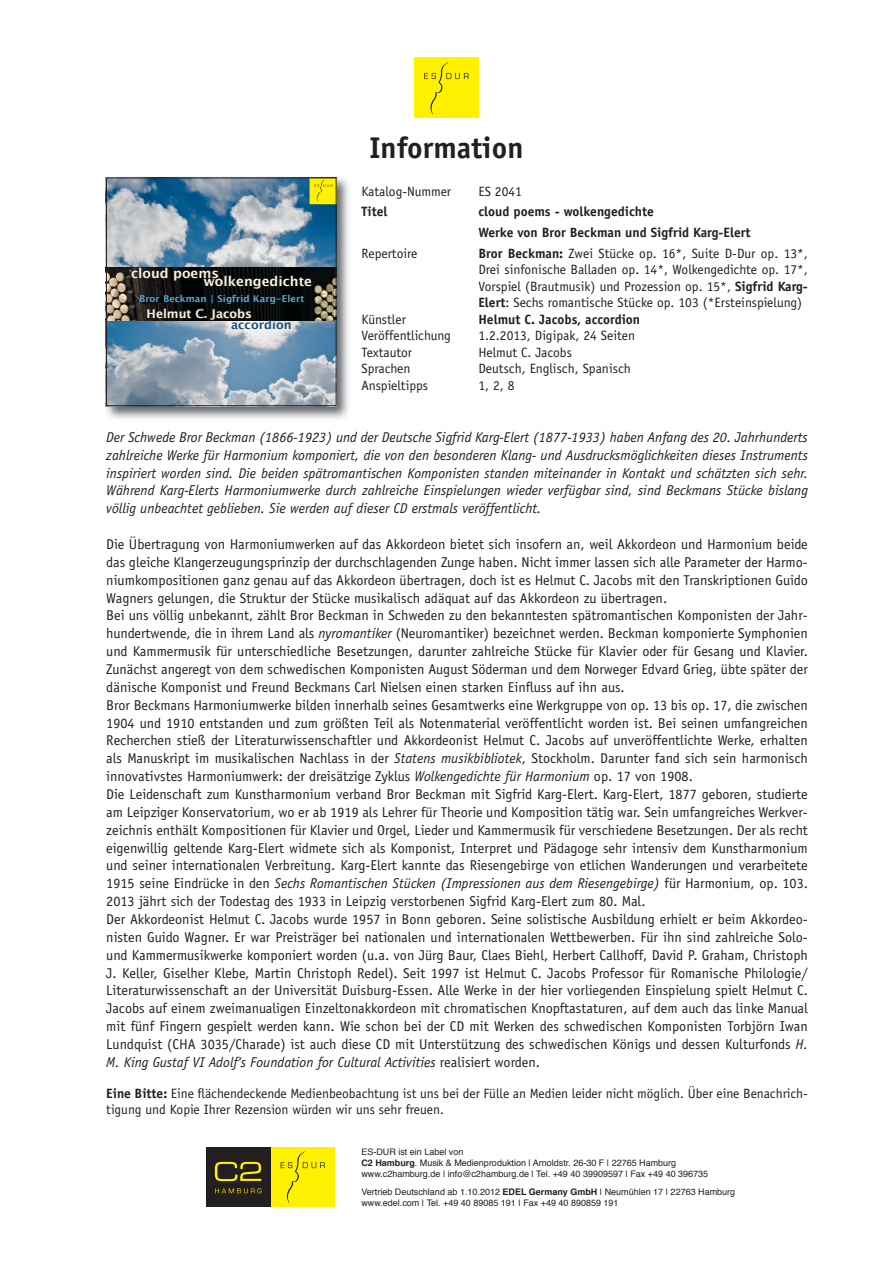
<style>
.page{position:relative;width:893px;height:1263px;background:#fff}
.page>*{position:absolute;margin:0;border:0;box-sizing:border-box;transform-origin:0 0}
.t1{font:700 30px "Officina Sans";color:#231f20}
.t2{font:14.25px/17.9px "Officina Sans";color:#231f20}
.t3{font:italic 14.25px/17.9px "Officina Sans";color:#231f20;text-align:justify}
.t4{font:13.5px/16.5px "Officina Sans";color:#231f20}
.t5{font:700 13.5px/20.7px "Officina Sans";color:#231f20}
.t6{font:700 13.35px "Lucida Grande";color:#fef4db}
.t7{font:700 12px "Lucida Grande";color:#fef4db}
.t8{font:700 12px "Lucida Grande";color:#184e7d}
.t9{font:700 9.3px "Lucida Grande";color:#5ab2e3}
.t10{font:9px/10.8px "Helvetica";color:#231f20}
.s1{font-weight:700}
.s2{font-style:italic}
</style>
<div class="page">
<div style="left:414px;top:58px;width:65px;height:60px;background:#fff101"></div>
<svg style="left:424px;top:62px;width:45px;height:53px"></svg>
<div style="left:271px;top:1147px;width:64px;height:60px;background:#fff101"></div>
<svg style="left:281px;top:1151px;width:44px;height:52px"></svg>
<div style="left:206px;top:1147px;width:64px;height:60px;background:#231f20"></div>
<svg style="left:215px;top:1162px;width:46px;height:19px"></svg>
<svg style="left:215px;top:1188px;width:46px;height:5px"></svg>
<img style="left:105px;top:177px;width:244px;height:242px">
<img style="left:106px;top:177px;width:231px;height:229px">
<svg style="left:310px;top:180px;width:24px;height:24px"></svg>
<img style="left:108px;top:267px;width:229px;height:53px">
<svg style="left:148px;top:308px;width:103px;height:11px"></svg>
<div style="left:106px;top:178px;width:230px;height:228px;border:1px solid #231f20"></div>
<h1 class="t1" style="left:370px;top:129px;width:155px">Information</h1>
<p class="t4" style="left:361px;top:183px;width:91px">Katalog-Nummer</p>
<p class="t4" style="left:478px;top:183px;width:45px">ES 2041</p>
<p class="t5" style="left:361px;top:201px;width:27px">Titel</p>
<p class="t5" style="left:478px;top:201px;width:274px">cloud poems - wolkengedichte<br>Werke von Bror Beckman und Sigfrid Karg-Elert</p>
<p class="t4" style="left:361px;top:245px;width:58px">Repertoire</p>
<p class="t4" style="left:478px;top:245px;width:331px;text-align:justify"><span class="s1">Bror Beckman:</span> Zwei Stücke op. 16*, Suite D-Dur op. 13*, Drei sinfonische Balladen op. 14*, Wolkengedichte op. 17*, Vorspiel (Brautmusik) und Prozession op. 15*, <span class="s1">Sigfrid Karg-Elert</span>: Sechs romantische Stücke op. 103 (*Ersteinspielung)</p>
<p class="t4" style="left:361px;top:311px;width:46px">Künstler</p>
<p class="t5" style="left:478px;top:309px;width:163px">Helmut C. Jacobs, accordion</p>
<p class="t4" style="left:361px;top:327px;width:91px">Veröffentlichung</p>
<p class="t4" style="left:478px;top:327px;width:158px">1.2.2013, Digipak, 24 Seiten</p>
<p class="t4" style="left:361px;top:344px;width:52px">Textautor</p>
<p class="t4" style="left:478px;top:344px;width:95px">Helmut C. Jacobs</p>
<p class="t4" style="left:361px;top:360px;width:51px">Sprachen</p>
<p class="t4" style="left:478px;top:360px;width:154px">Deutsch, Englisch, Spanisch</p>
<p class="t4" style="left:361px;top:377px;width:68px">Anspieltipps</p>
<p class="t4" style="left:478px;top:377px;width:38px">1, 2, 8</p>
<p class="t3" style="left:106px;top:428px;width:703px">Der Schwede Bror Beckman (1866-1923) und der Deutsche Sigfrid Karg-Elert (1877-1933) haben Anfang des 20. Jahrhunderts zahlreiche Werke für Harmonium komponiert, die von den besonderen Klang- und Ausdrucksmöglichkeiten dieses Instruments inspiriert worden sind. Die beiden spätromantischen Komponisten standen miteinander in Kontakt und schätzten sich sehr.<br>Während Karg-Elerts Harmoniumwerke durch zahlreiche Einspielungen wieder verfügbar sind, sind Beckmans Stücke bislang völlig unbeachtet geblieben. Sie werden auf dieser CD erstmals veröffentlicht.</p>
<p class="t2" style="left:106px;top:535px;width:703px">Die Übertragung von Harmoniumwerken auf das Akkordeon bietet sich insofern an, weil Akkordeon und Harmonium beide das gleiche Klangerzeugungsprinzip der durchschlagenden Zunge haben. Nicht immer lassen sich alle Parameter der Harmo&shy;niumkompositionen ganz genau auf das Akkordeon übertragen, doch ist es Helmut C. Jacobs mit den Transkriptionen Guido Wagners gelungen, die Struktur der Stücke musikalisch adäquat auf das Akkordeon zu übertragen.<br>Bei uns völlig unbekannt, zählt Bror Beckman in Schweden zu den bekanntesten spätromantischen Komponisten der Jahr&shy;hundertwende, die in ihrem Land als <span class="s2">nyromantiker</span> (Neuromantiker) bezeichnet werden. Beckman komponierte Symphonien und Kammermusik für unterschiedliche Besetzungen, darunter zahlreiche Stücke für Klavier oder für Gesang und Klavier.<br>Zunächst angeregt von dem schwedischen Komponisten August Söderman und dem Norweger Edvard Grieg, übte später der dänische Komponist und Freund Beckmans Carl Nielsen einen starken Einfluss auf ihn aus.<br>Bror Beckmans Harmoniumwerke bilden innerhalb seines Gesamtwerks eine Werkgruppe von op. 13 bis op. 17, die zwischen 1904 und 1910 entstanden und zum größten Teil als Notenmaterial veröffentlicht worden ist. Bei seinen umfangreichen Recherchen stieß der Literaturwissenschaftler und Akkordeonist Helmut C. Jacobs auf unveröffentlichte Werke, erhalten als Manuskript im musikalischen Nachlass in der <span class="s2">Statens musikbibliotek</span>, Stockholm. Darunter fand sich sein harmonisch innovativstes Harmoniumwerk: der dreisätzige Zyklus <span class="s2">Wolkengedichte für Harmonium</span> op. 17 von 1908.<br>Die Leidenschaft zum Kunstharmonium verband Bror Beckman mit Sigfrid Karg-Elert. Karg-Elert, 1877 geboren, studierte am Leipziger Konservatorium, wo er ab 1919 als Lehrer für Theorie und Komposition tätig war. Sein umfangreiches Werkver&shy;zeichnis enthält Kompositionen für Klavier und Orgel, Lieder und Kammermusik für verschiedene Besetzungen. Der als recht eigenwillig geltende Karg-Elert widmete sich als Komponist, Interpret und Pädagoge sehr intensiv dem Kunstharmonium und seiner internationalen Verbreitung. Karg-Elert kannte das Riesengebirge von etlichen Wanderungen und verarbeitete 1915 seine Eindrücke in den <span class="s2">Sechs Romantischen Stücken (Impressionen aus dem Riesengebirge)</span> für Harmonium, op. 103.<br>2013 jährt sich der Todestag des 1933 in Leipzig verstorbenen Sigfrid Karg-Elert zum 80. Mal.<br>Der Akkordeonist Helmut C. Jacobs wurde 1957 in Bonn geboren. Seine solistische Ausbildung erhielt er beim Akkordeo&shy;nisten Guido Wagner. Er war Preisträger bei nationalen und internationalen Wettbewerben. Für ihn sind zahlreiche Solo&shy;und Kammermusikwerke komponiert worden (u.a. von Jürg Baur, Claes Biehl, Herbert Callhoff, David P. Graham, Christoph J. Keller, Giselher Klebe, Martin Christoph Redel). Seit 1997 ist Helmut C. Jacobs Professor für Romanische Philologie/ Literaturwissenschaft an der Universität Duisburg-Essen. Alle Werke in der hier vorliegenden Einspielung spielt Helmut C.<br>Jacobs auf einem zweimanualigen Einzeltonakkordeon mit chromatischen Knopftastaturen, auf dem auch das linke Manual mit fünf Fingern gespielt werden kann. Wie schon bei der CD mit Werken des schwedischen Komponisten Torbjörn Iwan Lundquist (CHA 3035/Charade) ist auch diese CD mit Unterstützung des schwedischen Königs und dessen Kulturfonds <span class="s2">H.<br>M. King Gustaf VI Adolf‘s Foundation for Cultural Activities</span> realisiert worden.</p>
<p class="t6" style="left:131px;top:265px;width:89px">cloud poems</p>
<p class="t6" style="left:203px;top:273px;width:110px">wolkengedichte</p>
<p class="t9" style="left:139px;top:293px;width:166px">Bror Beckman | Sigfrid Karg-Elert</p>
<p class="t8" style="left:231px;top:317px;width:62px">accordion</p>
<p class="t7" style="left:147px;top:306px;width:107px">Helmut C. Jacobs</p>
<p class="t4" style="left:106px;top:1085px;width:703px"><span class="s1">Eine Bitte:</span> Eine flächendeckende Medienbeobachtung ist uns bei der Fülle an Medien leider nicht möglich. Über eine Benachrich&shy;tigung und Kopie Ihrer Rezension würden wir uns sehr freuen.</p>
<p class="t10" style="left:361px;top:1147px;width:348px">ES-DUR ist ein Label von<br><span class="s1">C2 Hamburg</span>. Musik &amp; Medienproduktion | Arnoldstr. 26-30 F | 22765 Hamburg www.c2hamburg.de | info@c2hamburg.de | Tel. +49 40 39909597 | Fax +49 40 396735</p>
<p class="t10" style="left:361px;top:1187px;width:375px">Vertrieb Deutschland ab 1.10.2012 <span class="s1">EDEL Germany GmbH</span> | Neumühlen 17 | 22763 Hamburg www.edel.com | Tel. +49 40 89085 191 | Fax +49 40 890859 191</p>
</div>
